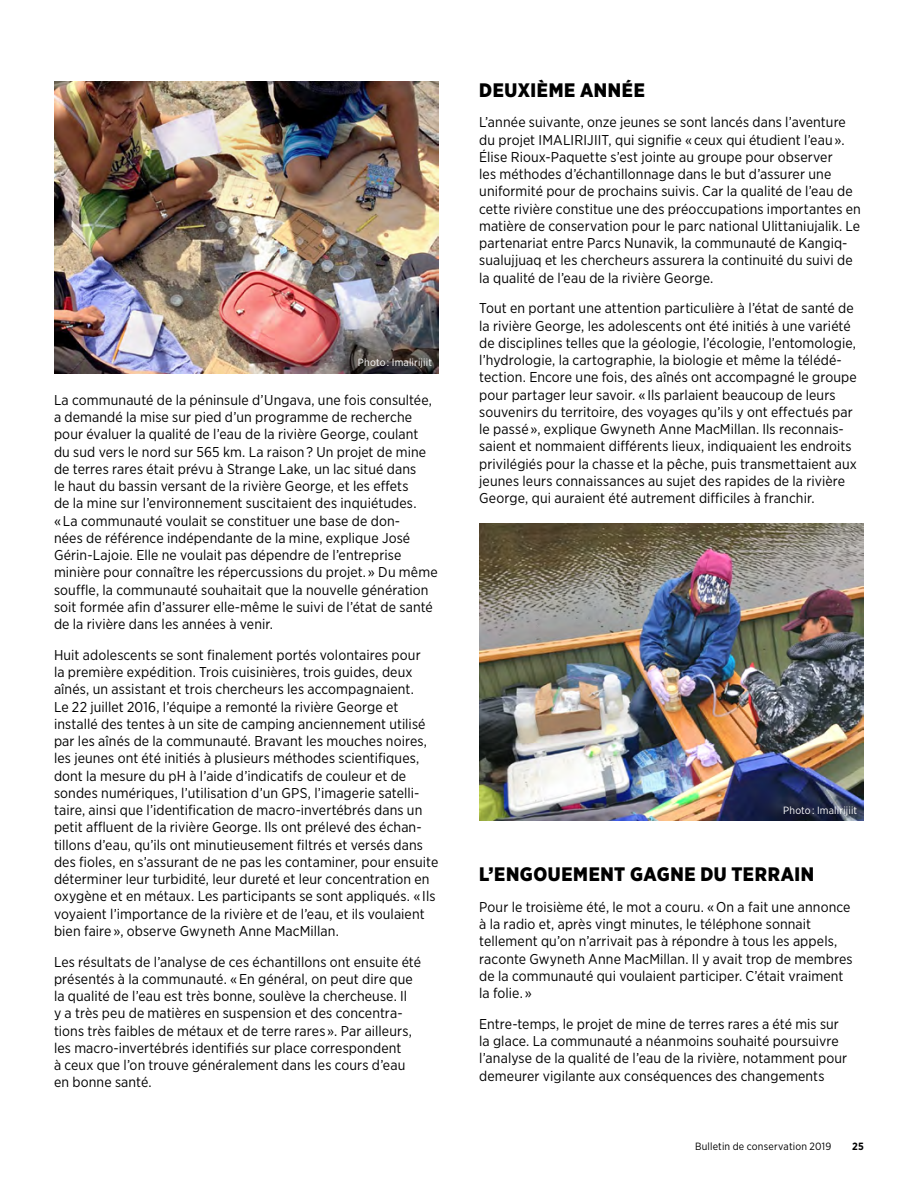
<style>
.page{position:relative;width:918px;height:1188px;background:#fff}
.page>*{position:absolute;margin:0;border:0;box-sizing:border-box;transform-origin:0 0}
.t1{font:900 19.5px "Gotham Narrow";letter-spacing:.03em;color:#000}
.t2{font:14.25px/17.2px "Gotham Narrow";letter-spacing:.005em;color:#000}
.t3{font:10.5px "Gotham Narrow";letter-spacing:.015em;color:#fff}
.t4{font:10.5px "Gotham Narrow";letter-spacing:.015em;color:#000}
.t5{font:700 10.5px "Gotham Narrow";color:#000}
</style>
<div class="page">
<img style="left:54px;top:81px;width:385px;height:292px">
<img style="left:479px;top:523px;width:385px;height:297px">
<p class="t3" style="left:358px;top:356px;width:76px">Photo : Imalirijiit</p>
<p class="t2" style="left:54px;top:391px;width:385px">La communauté de la péninsule d’Ungava, une fois consultée, a demandé la mise sur pied d’un programme de recherche pour évaluer la qualité de l’eau de la rivière George, coulant du sud vers le nord sur 565 km. La raison ? Un projet de mine de terres rares était prévu à Strange Lake, un lac situé dans<br>le haut du bassin versant de la rivière George, et les effets<br>de la mine sur l’environnement suscitaient des inquiétudes.<br>« La communauté voulait se constituer une base de don-<br>nées de référence indépendante de la mine, explique José Gérin-Lajoie. Elle ne voulait pas dépendre de l’entreprise minière pour connaître les répercussions du projet. » Du même souffle, la communauté souhaitait que la nouvelle génération soit formée afin d’assurer elle-même le suivi de l’état de santé de la rivière dans les années à venir.</p>
<p class="t2" style="left:54px;top:646px;width:386px">Huit adolescents se sont finalement portés volontaires pour<br>la première expédition. Trois cuisinières, trois guides, deux aînés, un assistant et trois chercheurs les accompagnaient.<br>Le 22 juillet 2016, l’équipe a remonté la rivière George et installé des tentes à un site de camping anciennement utilisé par les aînés de la communauté. Bravant les mouches noires, les jeunes ont été initiés à plusieurs méthodes scientifiques, dont la mesure du pH à l’aide d’indicatifs de couleur et de sondes numériques, l’utilisation d’un GPS, l’imagerie satelli&shy;taire, ainsi que l’identification de macro-invertébrés dans un petit affluent de la rivière George. Ils ont prélevé des échan&shy;tillons d’eau, qu’ils ont minutieusement filtrés et versés dans des fioles, en s’assurant de ne pas les contaminer, pour ensuite déterminer leur turbidité, leur dureté et leur concentration en oxygène et en métaux. Les participants se sont appliqués. « Ils voyaient l’importance de la rivière et de l’eau, et ils voulaient bien faire », observe Gwyneth Anne MacMillan.</p>
<p class="t2" style="left:54px;top:953px;width:369px">Les résultats de l’analyse de ces échantillons ont ensuite été présentés à la communauté. « En général, on peut dire que la qualité de l’eau est très bonne, soulève la chercheuse. Il<br>y a très peu de matières en suspension et des concentra&shy;tions très faibles de métaux et de terre rares ». Par ailleurs, les macro-invertébrés identifiés sur place correspondent<br>à ceux que l’on trouve généralement dans les cours d’eau en bonne santé.</p>
<h1 class="t1" style="left:479px;top:77px;width:167px">DEUXIÈME ANNÉE</h1>
<p class="t2" style="left:479px;top:113px;width:383px">L’année suivante, onze jeunes se sont lancés dans l’aventure du projet IMALIRIJIIT, qui signifie « ceux qui étudient l’eau ».<br>Élise Rioux-Paquette s’est jointe au groupe pour observer<br>les méthodes d’échantillonnage dans le but d’assurer une uniformité pour de prochains suivis. Car la qualité de l’eau de cette rivière constitue une des préoccupations importantes en matière de conservation pour le parc national Ulittaniujalik. Le partenariat entre Parcs Nunavik, la communauté de Kangiq&shy;sualujjuaq et les chercheurs assurera la continuité du suivi de la qualité de l’eau de la rivière George.</p>
<p class="t2" style="left:479px;top:299px;width:379px">Tout en portant une attention particulière à l’état de santé de la rivière George, les adolescents ont été initiés à une variété de disciplines telles que la géologie, l’écologie, l’entomologie, l’hydrologie, la cartographie, la biologie et même la télédé&shy;tection. Encore une fois, des aînés ont accompagné le groupe pour partager leur savoir. « Ils parlaient beaucoup de leurs souvenirs du territoire, des voyages qu’ils y ont effectués par le passé », explique Gwyneth Anne MacMillan. Ils reconnais&shy;saient et nommaient différents lieux, indiquaient les endroits privilégiés pour la chasse et la pêche, puis transmettaient aux jeunes leurs connaissances au sujet des rapides de la rivière George, qui auraient été autrement difficiles à franchir.</p>
<p class="t3" style="left:783px;top:804px;width:76px">Photo : Imalirijiit</p>
<h1 class="t1" style="left:479px;top:861px;width:336px">L’ENGOUEMENT GAGNE DU TERRAIN</h1>
<p class="t2" style="left:479px;top:898px;width:375px">Pour le troisième été, le mot a couru. « On a fait une annonce à la radio et, après vingt minutes, le téléphone sonnait tellement qu’on n’arrivait pas à répondre à tous les appels, raconte Gwyneth Anne MacMillan. Il y avait trop de membres de la communauté qui voulaient participer. C’était vraiment la folie. »</p>
<p class="t2" style="left:479px;top:1015px;width:370px">Entre-temps, le projet de mine de terres rares a été mis sur la glace. La communauté a néanmoins souhaité poursuivre l’analyse de la qualité de l’eau de la rivière, notamment pour demeurer vigilante aux conséquences des changements</p>
<p class="t4" style="left:695px;top:1140px;width:138px">Bulletin de conservation 2019</p>
<p class="t5" style="left:852px;top:1140px;width:13px">25</p>
</div>
